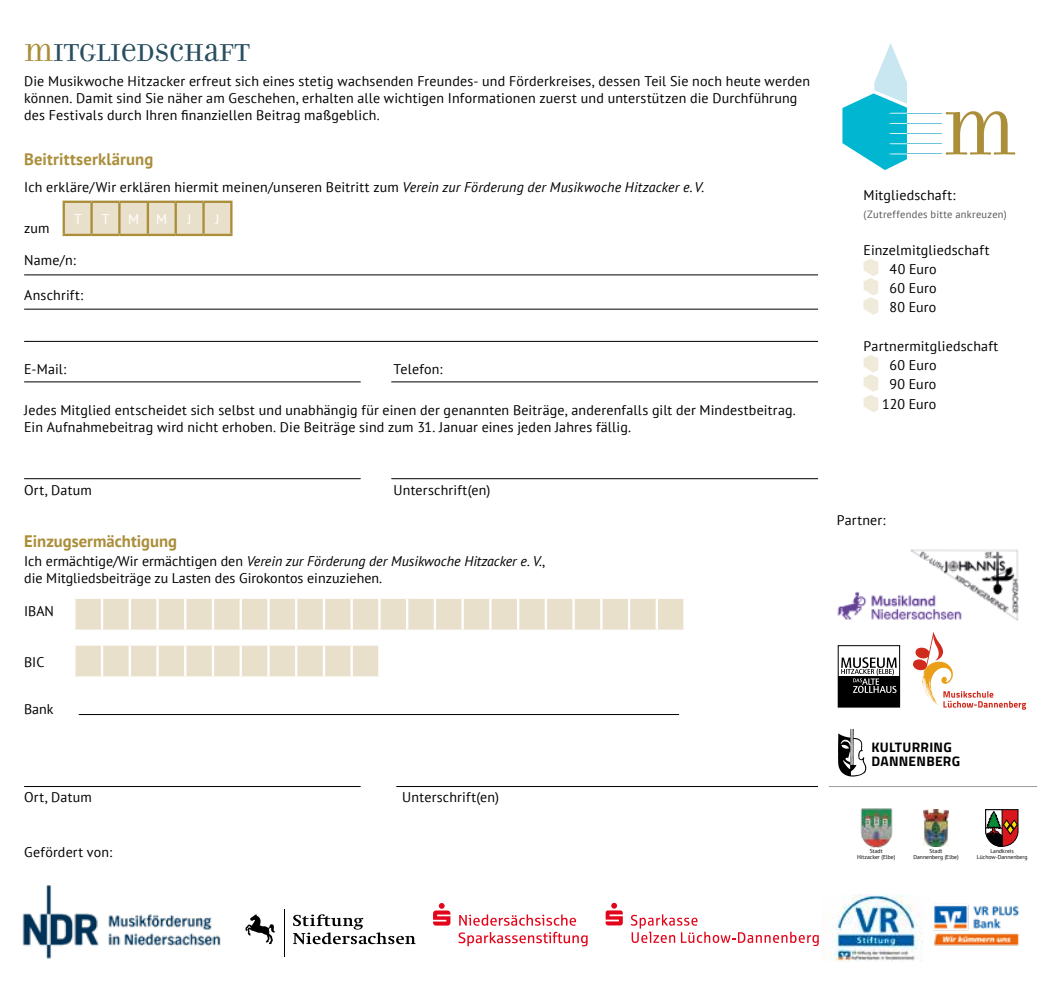
<style>
.page{position:relative;width:1042px;height:993px;background:#fff}
.page>*{position:absolute;margin:0;border:0;box-sizing:border-box;transform-origin:0 0}
.t1{font:26.25px "Filosofia Unicase OT";color:#284e60}
.t2{font:700 16.62px "PT Sans";color:#aa8e3a}
.t3{font:14px/16.8px "PT Sans";letter-spacing:.015em;color:#000}
.t4{font:14px "PT Sans";color:#fff}
.t5{font:700 13.83px/13.8px "Titillium Web";letter-spacing:.02em;color:#000}
.t6{font:10.5px "PT Sans";letter-spacing:.025em;color:#575756}
.t7{font:5.77px/5.8px "PT Sans";color:#000;text-align:center}
.s1{color:#aa8e3a}
.s2{font-style:italic}
</style>
<div class="page">
<img style="left:860px;top:808px;width:33px;height:40px">
<svg style="left:985px;top:809px;width:33px;height:37px"></svg>
<img style="left:924px;top:809px;width:24px;height:37px">
<svg style="left:842px;top:43px;width:65px;height:127px"></svg>
<hr style="left:907px;top:113px;width:35px;height:1px;background:#68c5db">
<hr style="left:907px;top:123px;width:35px;height:1px;background:#68c5db">
<hr style="left:907px;top:133px;width:35px;height:1px;background:#68c5db">
<hr style="left:907px;top:143px;width:35px;height:1px;background:#68c5db">
<hr style="left:907px;top:153px;width:35px;height:1px;background:#68c5db">
<svg style="left:945px;top:111px;width:70px;height:44px"></svg>
<svg style="left:863px;top:259px;width:15px;height:56px"></svg>
<svg style="left:863px;top:355px;width:15px;height:57px"></svg>
<hr style="left:24px;top:478px;width:337px;height:1px;background:#000">
<hr style="left:391px;top:478px;width:427px;height:1px;background:#000">
<div style="left:65px;top:203px;width:165px;height:31px;background:#e9e0cb"></div>
<hr style="left:63px;top:200px;width:29px;height:3px;background:#aa8e3a">
<hr style="left:63px;top:203px;width:2px;height:31px;background:#aa8e3a">
<hr style="left:92px;top:200px;width:27px;height:3px;background:#aa8e3a">
<hr style="left:90px;top:203px;width:3px;height:31px;background:#aa8e3a">
<hr style="left:119px;top:200px;width:29px;height:3px;background:#aa8e3a">
<hr style="left:118px;top:203px;width:3px;height:31px;background:#aa8e3a">
<hr style="left:148px;top:200px;width:28px;height:3px;background:#aa8e3a">
<hr style="left:147px;top:203px;width:2px;height:31px;background:#aa8e3a">
<hr style="left:176px;top:200px;width:28px;height:3px;background:#aa8e3a">
<hr style="left:175px;top:203px;width:2px;height:31px;background:#aa8e3a">
<hr style="left:204px;top:200px;width:28px;height:3px;background:#aa8e3a">
<hr style="left:202px;top:203px;width:3px;height:31px;background:#aa8e3a">
<hr style="left:230px;top:203px;width:2px;height:31px;background:#aa8e3a">
<hr style="left:63px;top:234px;width:29px;height:2px;background:#aa8e3a">
<hr style="left:92px;top:234px;width:27px;height:2px;background:#aa8e3a">
<hr style="left:119px;top:234px;width:29px;height:2px;background:#aa8e3a">
<hr style="left:148px;top:234px;width:28px;height:2px;background:#aa8e3a">
<hr style="left:176px;top:234px;width:28px;height:2px;background:#aa8e3a">
<hr style="left:204px;top:234px;width:28px;height:2px;background:#aa8e3a">
<hr style="left:24px;top:785px;width:337px;height:1px;background:#000">
<hr style="left:396px;top:785px;width:422px;height:1px;background:#000">
<div style="left:75px;top:599px;width:608px;height:30px;background:#e9e0cb"></div>
<hr style="left:101px;top:598px;width:2px;height:31px;background:#fff">
<hr style="left:129px;top:598px;width:2px;height:31px;background:#fff">
<hr style="left:156px;top:598px;width:3px;height:31px;background:#fff">
<hr style="left:184px;top:598px;width:2px;height:31px;background:#fff">
<hr style="left:212px;top:598px;width:2px;height:31px;background:#fff">
<hr style="left:240px;top:598px;width:2px;height:31px;background:#fff">
<hr style="left:267px;top:598px;width:3px;height:31px;background:#fff">
<hr style="left:295px;top:598px;width:2px;height:31px;background:#fff">
<hr style="left:323px;top:598px;width:2px;height:31px;background:#fff">
<hr style="left:350px;top:598px;width:3px;height:31px;background:#fff">
<hr style="left:378px;top:598px;width:3px;height:31px;background:#fff">
<hr style="left:406px;top:598px;width:2px;height:31px;background:#fff">
<hr style="left:434px;top:598px;width:2px;height:31px;background:#fff">
<hr style="left:461px;top:598px;width:3px;height:31px;background:#fff">
<hr style="left:489px;top:598px;width:2px;height:31px;background:#fff">
<hr style="left:517px;top:598px;width:2px;height:31px;background:#fff">
<hr style="left:545px;top:598px;width:2px;height:31px;background:#fff">
<hr style="left:572px;top:598px;width:3px;height:31px;background:#fff">
<hr style="left:600px;top:598px;width:2px;height:31px;background:#fff">
<hr style="left:628px;top:598px;width:2px;height:31px;background:#fff">
<hr style="left:655px;top:598px;width:3px;height:31px;background:#fff">
<div style="left:75px;top:645px;width:303px;height:31px;background:#e9e0cb"></div>
<hr style="left:101px;top:645px;width:2px;height:31px;background:#fff">
<hr style="left:129px;top:645px;width:2px;height:31px;background:#fff">
<hr style="left:156px;top:645px;width:3px;height:31px;background:#fff">
<hr style="left:184px;top:645px;width:2px;height:31px;background:#fff">
<hr style="left:212px;top:645px;width:2px;height:31px;background:#fff">
<hr style="left:240px;top:645px;width:2px;height:31px;background:#fff">
<hr style="left:267px;top:645px;width:3px;height:31px;background:#fff">
<hr style="left:295px;top:645px;width:2px;height:31px;background:#fff">
<hr style="left:323px;top:645px;width:2px;height:31px;background:#fff">
<hr style="left:350px;top:645px;width:3px;height:31px;background:#fff">
<hr style="left:79px;top:713px;width:600px;height:1px;background:#000">
<img style="left:911px;top:549px;width:107px;height:71px">
<svg style="left:913px;top:632px;width:113px;height:77px"></svg>
<div style="left:838px;top:645px;width:62px;height:62px;background:#fff;border:1px solid #000"></div>
<div style="left:838px;top:676px;width:62px;height:31px;background:#000"></div>
<svg style="left:841px;top:657px;width:56px;height:35px"></svg>
<svg style="left:838px;top:728px;width:28px;height:48px"></svg>
<hr style="left:829px;top:785px;width:208px;height:1px;background:#9d9d9c">
<hr style="left:24px;top:381px;width:337px;height:1px;background:#000">
<hr style="left:391px;top:381px;width:427px;height:1px;background:#000">
<hr style="left:24px;top:308px;width:794px;height:1px;background:#000">
<hr style="left:24px;top:341px;width:794px;height:1px;background:#000">
<hr style="left:24px;top:274px;width:794px;height:1px;background:#000">
<svg style="left:458px;top:931px;width:129px;height:15px"></svg>
<svg style="left:459px;top:914px;width:117px;height:11px"></svg>
<svg style="left:433px;top:903px;width:17px;height:22px"></svg>
<svg style="left:605px;top:902px;width:18px;height:23px"></svg>
<svg style="left:631px;top:914px;width:188px;height:31px"></svg>
<img style="left:22px;top:885px;width:199px;height:74px">
<hr style="left:284px;top:908px;width:1px;height:48px;background:#000">
<svg style="left:293px;top:914px;width:122px;height:29px"></svg>
<svg style="left:245px;top:914px;width:30px;height:29px"></svg>
<img style="left:933px;top:905px;width:86px;height:40px">
<img style="left:822px;top:894px;width:101px;height:67px">
<img style="left:837px;top:588px;width:126px;height:32px">
<h1 class="t1" style="left:24px;top:38px;width:227px"><span class="s1">M</span>ITGLIEDSCHAFT</h1>
<p class="t3" style="left:24px;top:73px;width:787px">Die Musikwoche Hitzacker erfreut sich eines stetig wachsenden Freundes- und Förderkreises, dessen Teil Sie noch heute werden können. Damit sind Sie näher am Geschehen, erhalten alle wichtigen Informationen zuerst und unterstützen die Durchführung des Festivals durch Ihren finanziellen Beitrag maßgeblich.</p>
<p class="t2" style="left:24px;top:148px;width:131px">Beitrittserklärung</p>
<p class="t3" style="left:24px;top:178px;width:682px">Ich erkläre/Wir erklären hiermit meinen/unseren Beitritt zum <span class="s2">Verein zur Förderung der Musikwoche Hitzacker e.V.</span></p>
<p class="t3" style="left:24px;top:220px;width:27px">zum</p>
<p class="t3" style="left:24px;top:251px;width:53px">Name/n:</p>
<p class="t3" style="left:24px;top:286px;width:61px">Anschrift:</p>
<p class="t4" style="left:74px;top:210px;width:9px">T</p>
<p class="t4" style="left:102px;top:210px;width:9px">T</p>
<p class="t4" style="left:128px;top:210px;width:41px">M M</p>
<p class="t4" style="left:188px;top:210px;width:6px">J</p>
<p class="t4" style="left:215px;top:210px;width:6px">J</p>
<p class="t3" style="left:24px;top:360px;width:44px">E-Mail:</p>
<p class="t3" style="left:393px;top:360px;width:51px">Telefon:</p>
<p class="t3" style="left:24px;top:401px;width:773px">Jedes Mitglied entscheidet sich selbst und unabhängig für einen der genannten Beiträge, anderenfalls gilt der Mindestbeitrag.<br>Ein Aufnahmebeitrag wird nicht erhoben. Die Beiträge sind zum 31. Januar eines jeden Jahres fällig.</p>
<p class="t3" style="left:24px;top:481px;width:69px">Ort, Datum</p>
<p class="t3" style="left:393px;top:481px;width:98px">Unterschrift(en)</p>
<p class="t2" style="left:24px;top:530px;width:154px">Einzugsermächtigung</p>
<p class="t3" style="left:24px;top:552px;width:522px">Ich ermächtige/Wir ermächtigen den <span class="s2">Verein zur Förderung der Musikwoche Hitzacker e. V.</span>, die Mitgliedsbeiträge zu Lasten des Girokontos einzuziehen.</p>
<p class="t3" style="left:24px;top:602px;width:31px">IBAN</p>
<p class="t3" style="left:24px;top:653px;width:22px">BIC</p>
<p class="t3" style="left:24px;top:700px;width:31px">Bank</p>
<p class="t3" style="left:24px;top:788px;width:69px">Ort, Datum</p>
<p class="t3" style="left:402px;top:788px;width:98px">Unterschrift(en)</p>
<p class="t3" style="left:24px;top:842px;width:90px">Gefördert von:</p>
<p class="t3" style="left:863px;top:186px;width:93px">Mitgliedschaft:</p>
<p class="t6" style="left:863px;top:207px;width:145px">(Zutreffendes bitte ankreuzen)</p>
<p class="t3" style="left:889px;top:239px;width:101px;line-height:19.2px;text-indent:-26px">Einzelmitgliedschaft<br>40 Euro<br>60 Euro<br>80 Euro</p>
<p class="t3" style="left:863px;top:337px;width:136px">Partnermitgliedschaft</p>
<p class="t3" style="left:889px;top:356px;width:49px">60 Euro</p>
<p class="t3" style="left:889px;top:375px;width:48px">90 Euro</p>
<p class="t3" style="left:882px;top:395px;width:56px">120 Euro</p>
<p class="t3" style="left:836px;top:511px;width:51px">Partner:</p>
<p class="t5" style="left:871px;top:739px;width:90px">KULTURRING<br>DANNENBERG</p>
<p class="t7" style="left:857px;top:847px;width:40px">Stadt<br>Hitzacker (Elbe)</p>
<p class="t7" style="left:976px;top:847px;width:52px">Landkreis<br>Lüchow-Dannenberg</p>
<p class="t7" style="left:929px;top:847px;width:14px">Stadt</p>
<p class="t7" style="left:913px;top:853px;width:47px">Dannenberg (Elbe)</p>
</div>
